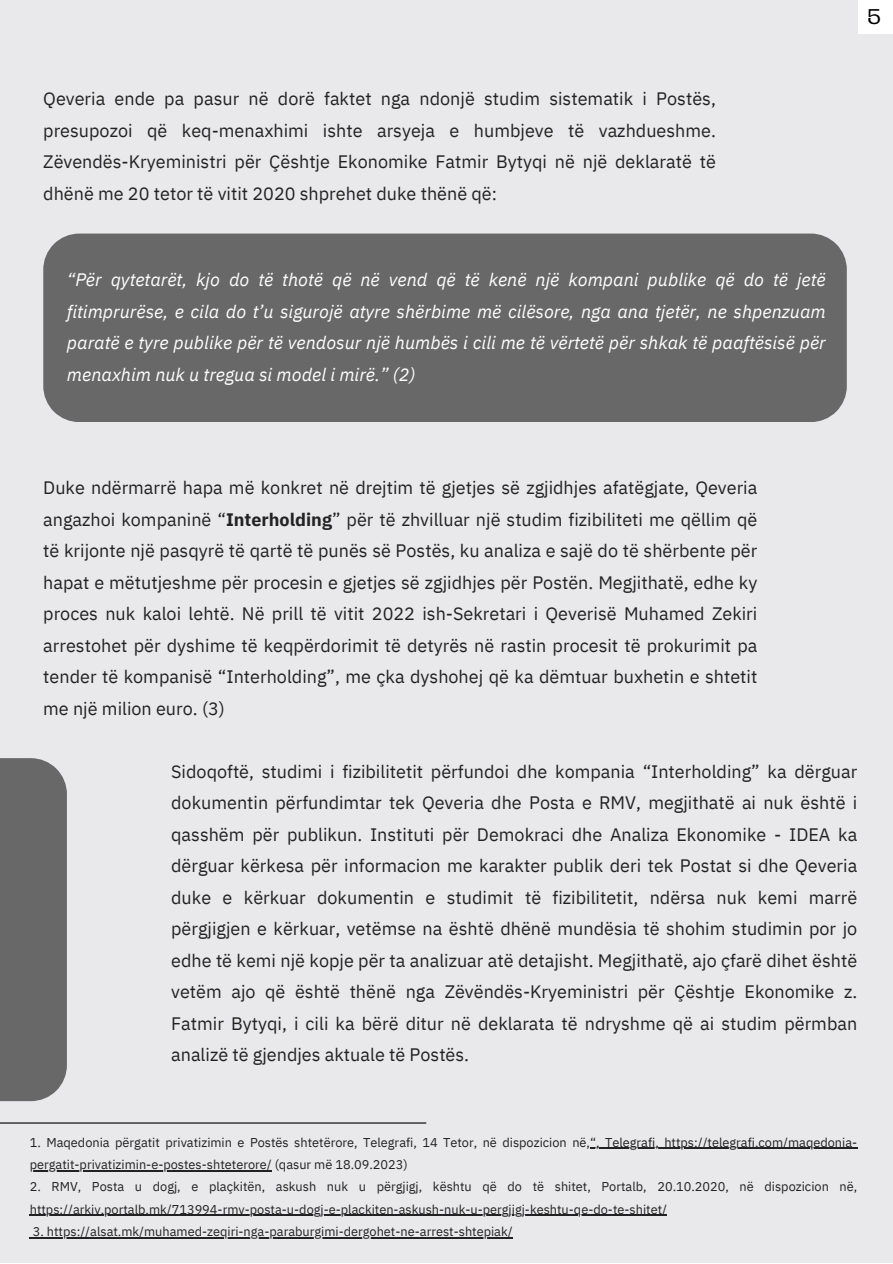
<style>
.page{position:relative;width:893px;height:1264px;background:#fff}
.page>*{position:absolute;margin:0;border:0;box-sizing:border-box;transform-origin:0 0}
.t1{font:19.5px "Hagrid Text";color:#000}
.t2{font:18px/31.5px "IBM Plex Sans";color:#222;text-align:justify}
.t3{font:italic 18px/31.5px "IBM Plex Sans";color:#fff;text-align:justify}
.t4{font:12.75px/22.4px "IBM Plex Sans";color:#222}
.s1{font-weight:700}
</style>
<div class="page">
<div style="left:0;top:0;width:892px;height:1262px;background:#e9e9eb"></div>
<hr style="left:0;top:1122px;width:426px;height:1px;background:#000">
<hr style="left:590px;top:1147px;width:267px;height:1px;background:#222">
<hr style="left:30px;top:1170px;width:242px;height:1px;background:#222">
<hr style="left:30px;top:1214px;width:637px;height:1px;background:#222">
<hr style="left:33px;top:1237px;width:479px;height:1px;background:#222">
<div style="left:858px;top:0;width:34px;height:34px;background:#fff"></div>
<div style="left:0;top:758px;width:67px;height:343px;background:#686868"></div>
<div style="left:43px;top:233px;width:803px;height:189px;background:#686868"></div>
<p class="t2" style="left:43px;top:83px;width:674px">Qeveria ende pa pasur në dorë faktet nga ndonjë studim sistematik i Postës, presupozoi që keq-menaxhimi ishte arsyeja e humbjeve të vazhdueshme.<br>Zëvendës-Kryeministri për Çështje Ekonomike Fatmir Bytyqi në një deklaratë të dhënë me 20 tetor të vitit 2020 shprehet duke thënë që:</p>
<p class="t3" style="left:67px;top:264px;width:760px">“Për qytetarët, kjo do të thotë që në vend që të kenë një kompani publike që do të jetë fitimprurëse, e cila do t’u sigurojë atyre shërbime më cilësore, nga ana tjetër, ne shpenzuam paratë e tyre publike për të vendosur një humbës i cili me të vërtetë për shkak të paaftësisë për menaxhim nuk u tregua si model i mirë.” (2)</p>
<p class="t1" style="left:867px;top:7px;width:15px">5</p>
<p class="t2" style="left:43px;top:471px;width:715px">Duke ndërmarrë hapa më konkret në drejtim të gjetjes së zgjidhjes afatëgjate, Qeveria angazhoi kompaninë “<span class="s1">Interholding</span>” për të zhvilluar një studim fizibiliteti me qëllim që të krijonte një pasqyrë të qartë të punës së Postës, ku analiza e sajë do të shërbente për hapat e mëtutjeshme për procesin e gjetjes së zgjidhjes për Postën. Megjithatë, edhe ky proces nuk kaloi lehtë. Në prill të vitit 2022 ish-Sekretari i Qeverisë Muhamed Zekiri arrestohet për dyshime të keqpërdorimit të detyrës në rastin procesit të prokurimit pa tender të kompanisë “Interholding”, me çka dyshohej që ka dëmtuar buxhetin e shtetit me një milion euro. (3)</p>
<p class="t2" style="left:171px;top:755px;width:687px">Sidoqoftë, studimi i fizibilitetit përfundoi dhe kompania “Interholding” ka dërguar dokumentin përfundimtar tek Qeveria dhe Posta e RMV, megjithatë ai nuk është i qasshëm për publikun. Instituti për Demokraci dhe Analiza Ekonomike - IDEA ka dërguar kërkesa për informacion me karakter publik deri tek Postat si dhe Qeveria duke e kërkuar dokumentin e studimit të fizibilitetit, ndërsa nuk kemi marrë përgjigjen e kërkuar, vetëmse na është dhënë mundësia të shohim studimin por jo edhe të kemi një kopje për ta analizuar atë detajisht. Megjithatë, ajo çfarë dihet është vetëm ajo që është thënë nga Zëvëndës-Kryeministri për Çështje Ekonomike z.<br>Fatmir Bytyqi, i cili ka bërë ditur në deklarata të ndryshme që ai studim përmban analizë të gjendjes aktuale të Postës.</p>
<p class="t4" style="left:30px;top:1130px;width:829px">1. Maqedonia përgatit privatizimin e Postës shtetërore, Telegrafi, 14 Tetor, në dispozicion në,“, Telegrafi, https://telegrafi.com/maqedonia&shy;pergatit-privatizimin-e-postes-shteterore/ (qasur më 18.09.2023)</p>
<p class="t4" style="left:30px;top:1175px;width:829px">2. RMV, Posta u dogj, e plaçkitën, askush nuk u përgjigj, kështu që do të shitet, Portalb, 20.10.2020, në dispozicion në, https://arkiv.portalb.mk/713994-rmv-posta-u-dogj-e-plackiten-askush-nuk-u-pergjigj-keshtu-qe-do-te-shitet/</p>
<p class="t4" style="left:33px;top:1220px;width:481px">3. https://alsat.mk/muhamed-zeqiri-nga-paraburgimi-dergohet-ne-arrest-shtepiak/</p>
</div>
